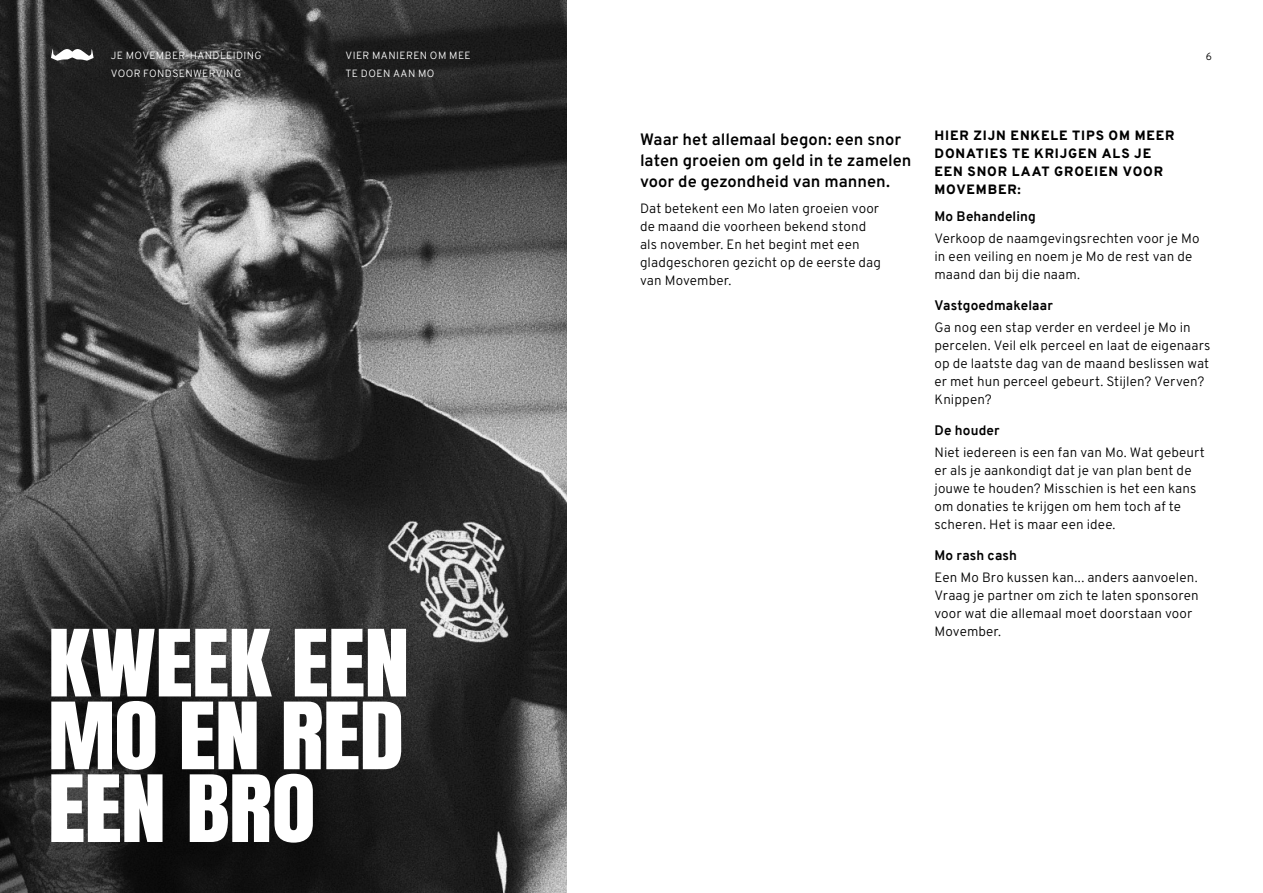
<style>
.page{position:relative;width:1263px;height:893px;background:#fff}
.page>*{position:absolute;margin:0;border:0;box-sizing:border-box;transform-origin:0 0}
.t1{font:78.75px/72.8px "Anton";letter-spacing:-.01em;color:#fff;text-align:justify;scale:1.15 1}
.t2{font:600 16.5px/21px "Overpass";color:#000}
.t3{font:13.5px/18px "Overpass";letter-spacing:.01em;color:#000}
.t4{font:800 13.5px/18px "Overpass";letter-spacing:.06em;color:#000}
.t5{font:700 13.5px "Overpass";letter-spacing:.01em;color:#000}
.t6{font:10.5px/18px "Overpass";letter-spacing:.04em;color:#fff}
.t7{font:10.5px "Overpass";color:#000}
</style>
<div class="page">
<img style="left:0;top:0;width:566px;height:893px">
<svg style="left:0;top:629px;width:447px;height:264px;background:#1d1d1d"></svg>
<svg style="left:51px;top:49px;width:43px;height:12px"></svg>
<p class="t6" style="left:111px;top:46px;width:152px">JE MOVEMBER-HANDLEIDING</p>
<p class="t7" style="left:1206px;top:48px;width:8px">6</p>
<p class="t6" style="left:111px;top:64px;width:132px">VOOR FONDSENWERVING</p>
<p class="t6" style="left:345px;top:46px;width:127px">VIER MANIEREN OM MEE<br>TE DOEN AAN MO</p>
<h1 class="t1" style="left:48px;top:633px;width:316px">KWEEK EEN MO EN RED EEN BRO</h1>
<p class="t2" style="left:640px;top:128px;width:273px">Waar het allemaal begon: een snor laten groeien om geld in te zamelen voor de gezondheid van mannen.</p>
<p class="t3" style="left:640px;top:199px;width:243px">Dat betekent een Mo laten groeien voor de maand die voorheen bekend stond als november. En het begint met een gladgeschoren gezicht op de eerste dag van Movember.</p>
<p class="t4" style="left:934px;top:126px;width:242px">HIER ZIJN ENKELE TIPS OM MEER<br>DONATIES TE KRIJGEN ALS JE<br>EEN SNOR LAAT GROEIEN VOOR<br>MOVEMBER:</p>
<p class="t5" style="left:934px;top:206px;width:103px">Mo Behandeling</p>
<p class="t3" style="left:934px;top:229px;width:267px">Verkoop de naamgevingsrechten voor je Mo in een veiling en noem je Mo de rest van de maand dan bij die naam.</p>
<p class="t5" style="left:934px;top:295px;width:120px">Vastgoedmakelaar</p>
<p class="t3" style="left:934px;top:318px;width:278px">Ga nog een stap verder en verdeel je Mo in percelen. Veil elk perceel en laat de eigenaars op de laatste dag van de maand beslissen wat er met hun perceel gebeurt. Stijlen? Verven?<br>Knippen?</p>
<p class="t5" style="left:934px;top:420px;width:67px">De houder</p>
<p class="t3" style="left:934px;top:443px;width:272px">Niet iedereen is een fan van Mo. Wat gebeurt er als je aankondigt dat je van plan bent de jouwe te houden? Misschien is het een kans om donaties te krijgen om hem toch af te scheren. Het is maar een idee.</p>
<p class="t5" style="left:934px;top:545px;width:84px">Mo rash cash</p>
<p class="t3" style="left:934px;top:568px;width:266px">Een Mo Bro kussen kan... anders aanvoelen.<br>Vraag je partner om zich te laten sponsoren voor wat die allemaal moet doorstaan voor Movember.</p>
</div>
